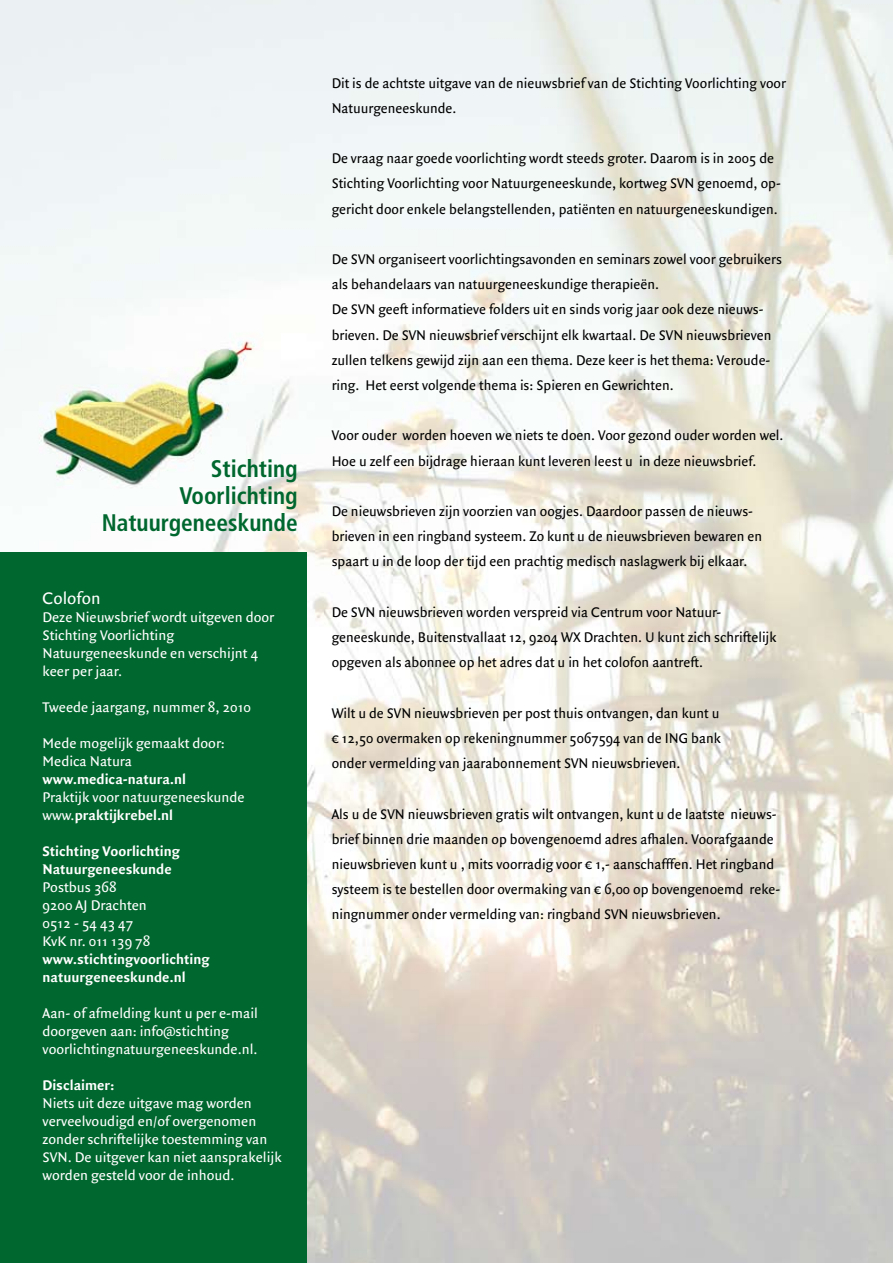
<style>
.page{position:relative;width:893px;height:1263px;background:#fff}
.page>*{position:absolute;margin:0;border:0;box-sizing:border-box;transform-origin:0 0}
.t1{font:700 condensed 24px/27px "Frutiger";color:#00672e;text-align:right}
.t2{font:18px "Quadraat Sans";color:#fff}
.t3{font:15px/25.2px "Quadraat Sans";color:#000}
.t4{font:15px/18px "Quadraat Sans";color:#fff}
.t5{font:700 15px/18px "Quadraat Sans";color:#fff}
.s1{font-weight:700}
</style>
<div class="page">
<img style="left:0;top:0;width:893px;height:1263px">
<div style="left:0;top:553px;width:306px;height:710px;background:#00672e"></div>
<h1 class="t1" style="left:102px;top:455px;width:197px">Stichting<br>Voorlichting<br>Natuurgeneeskunde</h1>
<p class="t2" style="left:43px;top:588px;width:60px">Colofon</p>
<p class="t4" style="left:43px;top:609px;width:233px">Deze Nieuwsbrief wordt uitgeven door<br>Stichting Voorlichting<br>Natuurgeneeskunde en verschijnt 4 keer per jaar.</p>
<p class="t4" style="left:43px;top:699px;width:210px">Tweede jaargang, nummer 8, 2010</p>
<p class="t4" style="left:43px;top:735px;width:184px">Mede mogelijk gemaakt door:<br>Medica Natura</p>
<p class="t5" style="left:43px;top:771px;width:145px">www.medica-natura.nl</p>
<p class="t4" style="left:43px;top:789px;width:204px">Praktijk voor natuurgeneeskunde www.<span class="s1">praktijkrebel.nl</span></p>
<p class="t5" style="left:43px;top:843px;width:139px">Stichting Voorlichting<br>Natuurgeneeskunde</p>
<p class="t4" style="left:43px;top:879px;width:109px">Postbus 368<br>9200 AJ Drachten<br>0512 - 54 43 47<br>KvK nr. 011 139 78</p>
<p class="t5" style="left:43px;top:951px;width:169px">www.stichtingvoorlichting natuurgeneeskunde.nl</p>
<p class="t4" style="left:43px;top:1005px;width:217px">Aan- of afmelding kunt u per e-mail doorgeven aan: info@stichting voorlichtingnatuurgeneeskunde.nl.</p>
<p class="t5" style="left:43px;top:1077px;width:73px">Disclaimer:</p>
<p class="t4" style="left:43px;top:1095px;width:241px">Niets uit deze uitgave mag worden verveelvoudigd en/of overgenomen zonder schriftelijke toestemming van SVN. De uitgever kan niet aansprakelijk worden gesteld voor de inhoud.</p>
<p class="t3" style="left:332px;top:70px;width:456px">Dit is de achtste uitgave van de nieuwsbrief van de Stichting Voorlichting voor<br>Natuurgeneeskunde.</p>
<p class="t3" style="left:332px;top:146px;width:451px">De vraag naar goede voorlichting wordt steeds groter. Daarom is in 2005 de<br>Stichting Voorlichting voor Natuurgeneeskunde, kortweg SVN genoemd, op&shy;gericht door enkele belangstellenden, patiënten en natuurgeneeskundigen.</p>
<p class="t3" style="left:332px;top:247px;width:452px">De SVN organiseert voorlichtingsavonden en seminars zowel voor gebruikers als behandelaars van natuurgeneeskundige therapieën.<br>De SVN geeft informatieve folders uit en sinds vorig jaar ook deze nieuws&shy;brieven. De SVN nieuwsbrief verschijnt elk kwartaal. De SVN nieuwsbrieven zullen telkens gewijd zijn aan een thema. Deze keer is het thema: Veroude&shy;ring. Het eerst volgende thema is: Spieren en Gewrichten.</p>
<p class="t3" style="left:332px;top:423px;width:453px">Voor ouder worden hoeven we niets te doen. Voor gezond ouder worden wel.<br>Hoe u zelf een bijdrage hieraan kunt leveren leest u in deze nieuwsbrief.</p>
<p class="t3" style="left:332px;top:499px;width:432px">De nieuwsbrieven zijn voorzien van oogjes. Daardoor passen de nieuws&shy;brieven in een ringband systeem. Zo kunt u de nieuwsbrieven bewaren en spaart u in de loop der tijd een prachtig medisch naslagwerk bij elkaar.</p>
<p class="t3" style="left:332px;top:599px;width:446px">De SVN nieuwsbrieven worden verspreid via Centrum voor Natuur&shy;geneeskunde, Buitenstvallaat 12, 9204 WX Drachten. U kunt zich schriftelijk opgeven als abonnee op het adres dat u in het colofon aantreft.</p>
<p class="t3" style="left:332px;top:700px;width:391px;text-align:justify">Wilt u de SVN nieuwsbrieven per post thuis ontvangen, dan kunt u € 12,50 overmaken op rekeningnummer 5067594 van de ING bank onder vermelding van jaarabonnement SVN nieuwsbrieven.</p>
<p class="t3" style="left:332px;top:801px;width:450px">Als u de SVN nieuwsbrieven gratis wilt ontvangen, kunt u de laatste nieuws&shy;brief binnen drie maanden op bovengenoemd adres afhalen. Voorafgaande nieuwsbrieven kunt u , mits voorradig voor € 1,- aanschafffen. Het ringband systeem is te bestellen door overmaking van € 6,00 op bovengenoemd reke&shy;ningnummer onder vermelding van: ringband SVN nieuwsbrieven.</p>
</div>
